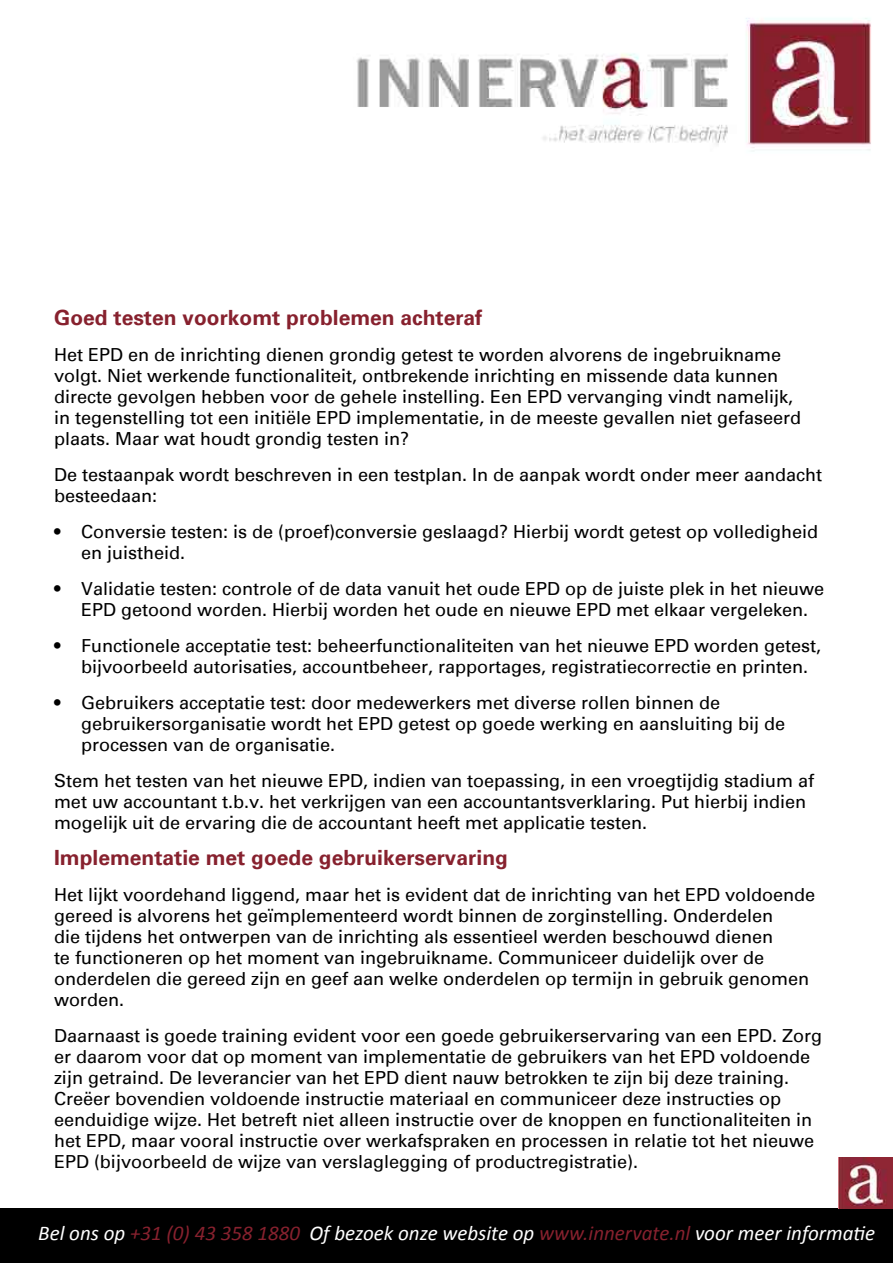
<style>
.page{position:relative;width:893px;height:1263px;background:#fff}
.page>*{position:absolute;margin:0;border:0;box-sizing:border-box;transform-origin:0 0}
.t1{font:italic 21px "Calibri";color:#fff}
.t2{font:700 21px "Univers";color:#87212e}
.t3{font:18px/21px "Univers";color:#000}
.s1{color:#87212e}
</style>
<div class="page">
<div style="left:0;top:1209px;width:893px;height:54px;background:#000"></div>
<img style="left:839px;top:1157px;width:54px;height:52px">
<img style="left:356px;top:18px;width:515px;height:134px">
<p class="t2" style="left:54px;top:305px;width:430px">Goed testen voorkomt problemen achteraf</p>
<p class="t3" style="left:54px;top:344px;width:749px">Het EPD en de inrichting dienen grondig getest te worden alvorens de ingebruikname volgt. Niet werkende functionaliteit, ontbrekende inrichting en missende data kunnen directe gevolgen hebben voor de gehele instelling. Een EPD vervanging vindt namelijk, in tegenstelling tot een initiële EPD implementatie, in de meeste gevallen niet gefaseerd plaats. Maar wat houdt grondig testen in?</p>
<p class="t3" style="left:54px;top:464px;width:770px">De testaanpak wordt beschreven in een testplan. In de aanpak wordt onder meer aandacht besteedaan:</p>
<p class="t3" style="left:81px;top:521px;width:739px;text-indent:-27px">• Conversie testen: is de (proef)conversie geslaagd? Hierbij wordt getest op volledigheid en juistheid.</p>
<p class="t3" style="left:81px;top:578px;width:745px;text-indent:-27px">• Validatie testen: controle of de data vanuit het oude EPD op de juiste plek in het nieuwe<br>EPD getoond worden. Hierbij worden het oude en nieuwe EPD met elkaar vergeleken.</p>
<p class="t3" style="left:81px;top:635px;width:742px;text-indent:-27px">• Functionele acceptatie test: beheerfunctionaliteiten van het nieuwe EPD worden getest, bijvoorbeeld autorisaties, accountbeheer, rapportages, registratiecorrectie en printen.</p>
<p class="t3" style="left:81px;top:692px;width:706px;text-indent:-27px">• Gebruikers acceptatie test: door medewerkers met diverse rollen binnen de gebruikersorganisatie wordt het EPD getest op goede werking en aansluiting bij de processen van de organisatie.</p>
<p class="t3" style="left:54px;top:770px;width:762px">Stem het testen van het nieuwe EPD, indien van toepassing, in een vroegtijdig stadium af met uw accountant t.b.v. het verkrijgen van een accountantsverklaring. Put hierbij indien mogelijk uit de ervaring die de accountant heeft met applicatie testen.</p>
<p class="t2" style="left:54px;top:845px;width:455px">Implementatie met goede gebruikerservaring</p>
<p class="t3" style="left:54px;top:884px;width:763px">Het lijkt voordehand liggend, maar het is evident dat de inrichting van het EPD voldoende gereed is alvorens het geïmplementeerd wordt binnen de zorginstelling. Onderdelen<br>die tijdens het ontwerpen van de inrichting als essentieel werden beschouwd dienen<br>te functioneren op het moment van ingebruikname. Communiceer duidelijk over de onderdelen die gereed zijn en geef aan welke onderdelen op termijn in gebruik genomen worden.</p>
<p class="t3" style="left:54px;top:1025px;width:770px">Daarnaast is goede training evident voor een goede gebruikerservaring van een EPD. Zorg er daarom voor dat op moment van implementatie de gebruikers van het EPD voldoende zijn getraind. De leverancier van het EPD dient nauw betrokken te zijn bij deze training.<br>Creëer bovendien voldoende instructie materiaal en communiceer deze instructies op eenduidige wijze. Het betreft niet alleen instructie over de knoppen en functionaliteiten in het EPD, maar vooral instructie over werkafspraken en processen in relatie tot het nieuwe EPD (bijvoorbeeld de wijze van verslaglegging of productregistratie).</p>
<p class="t1" style="left:38px;top:1218px;width:838px">Bel ons op <span class="s1">+31 (0) 43 358 1880</span> Of bezoek onze website op <span class="s1">www.innervate.nl</span> voor meer informatie</p>
</div>
